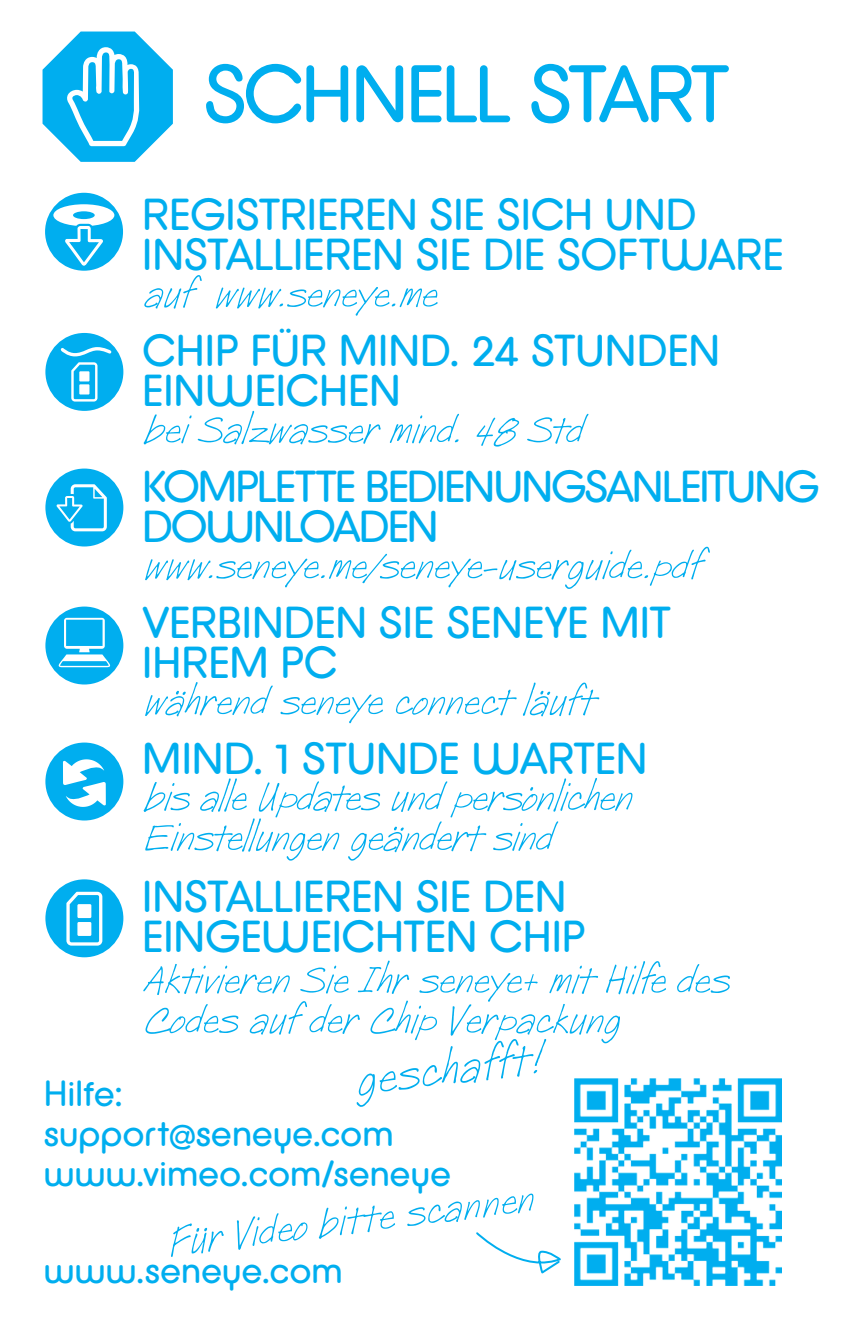
<style>
.page{position:relative;width:862px;height:1338px;background:#fff}
.page>*{position:absolute;margin:0;border:0;box-sizing:border-box;transform-origin:0 0}
.t1{font:80px "Defused";letter-spacing:-.035em;color:#00aeef}
.t2{font:60px "Post Note";color:#00aeef}
.t3{font:52px/40px "Post Note";letter-spacing:-.015em;color:#00aeef}
.t4{font:44px/40px "Defused";color:#00aeef}
.t5{font:44px/40px "Defused";letter-spacing:-.035em;color:#00aeef}
.t6{font:36px/40px "Defused";letter-spacing:.02em;color:#00aeef}
</style>
<div class="page">
<div style="left:45px;top:193px;width:78px;height:78px;background:#00aeef;border-radius:50%"></div>
<div style="left:53px;top:204px;width:61px;height:22px;background:#fff;border-radius:50%"></div>
<div style="left:73px;top:211px;width:22px;height:8px;background:#00aeef;border-radius:50%"></div>
<svg style="left:62px;top:222px;width:44px;height:47px"></svg>
<img style="left:574px;top:1078px;width:207px;height:208px">
<svg style="left:476px;top:1232px;width:85px;height:40px"></svg>
<div style="left:45px;top:879px;width:78px;height:78px;background:#00aeef;border-radius:50%"></div>
<svg style="left:66px;top:892px;width:36px;height:54px"></svg>
<div style="left:77px;top:922px;width:14px;height:14px;background:#fff"></div>
<div style="left:77px;top:904px;width:14px;height:14px;background:#fff"></div>
<div style="left:45px;top:469px;width:78px;height:77px;background:#00aeef;border-radius:50%"></div>
<svg style="left:57px;top:484px;width:50px;height:47px"></svg>
<div style="left:45px;top:607px;width:78px;height:77px;background:#00aeef;border-radius:50%"></div>
<svg style="left:59px;top:618px;width:51px;height:49px"></svg>
<div style="left:45px;top:333px;width:78px;height:78px;background:#00aeef;border-radius:50%"></div>
<svg style="left:59px;top:345px;width:54px;height:57px"></svg>
<svg style="left:43px;top:32px;width:130px;height:130px"></svg>
<div style="left:45px;top:743px;width:78px;height:77px;background:#00aeef;border-radius:50%"></div>
<svg style="left:63px;top:759px;width:43px;height:48px"></svg>
<p class="t1" style="left:204px;top:47px;width:527px">SCHNELL START</p>
<p class="t4" style="left:143px;top:195px;width:643px">REGISTRIEREN SIE SICH UND<br>INSTALLIEREN SIE DIE SOFTWARE</p>
<p class="t3" style="left:143px;top:275px;width:295px">auf www.seneye.me</p>
<p class="t4" style="left:143px;top:330px;width:579px">CHIP FÜR MIND. 24 STUNDEN<br>EINWEICHEN</p>
<p class="t3" style="left:143px;top:411px;width:442px">bei Salzwasser mind. 48 Std</p>
<p class="t5" style="left:143px;top:466px;width:678px">KOMPLETTE BEDIENUNGSANLEITUNG<br>DOWNLOADEN</p>
<p class="t3" style="left:143px;top:547px;width:558px">www.seneye.me/seneye-userguide.pdf</p>
<p class="t4" style="left:143px;top:602px;width:530px">VERBINDEN SIE SENEYE MIT<br>IHREM PC</p>
<p class="t3" style="left:143px;top:682px;width:452px">während seneye connect läuft</p>
<p class="t4" style="left:143px;top:738px;width:506px">MIND. 1 STUNDE WARTEN</p>
<p class="t3" style="left:143px;top:778px;width:491px">bis alle Updates und persönlichen<br>Einstellungen geändert sind</p>
<p class="t4" style="left:143px;top:877px;width:444px">INSTALLIEREN SIE DEN<br>EINGEWEICHTEN CHIP</p>
<p class="t3" style="left:143px;top:961px;width:587px">Aktivieren Sie Ihr seneye+ mit Hilfe des<br>Codes auf der Chip Verpackung</p>
<p class="t6" style="left:44px;top:1074px;width:408px">Hilfe: support@seneye.com www.vimeo.com/seneye</p>
<p class="t2" style="left:351px;top:1053px;width:188px;rotate:-7deg">geschafft!</p>
<p class="t3" style="left:165px;top:1224px;width:370px;rotate:-7deg">Für Video bitte scannen</p>
<p class="t6" style="left:44px;top:1250px;width:300px">www.seneye.com</p>
</div>
